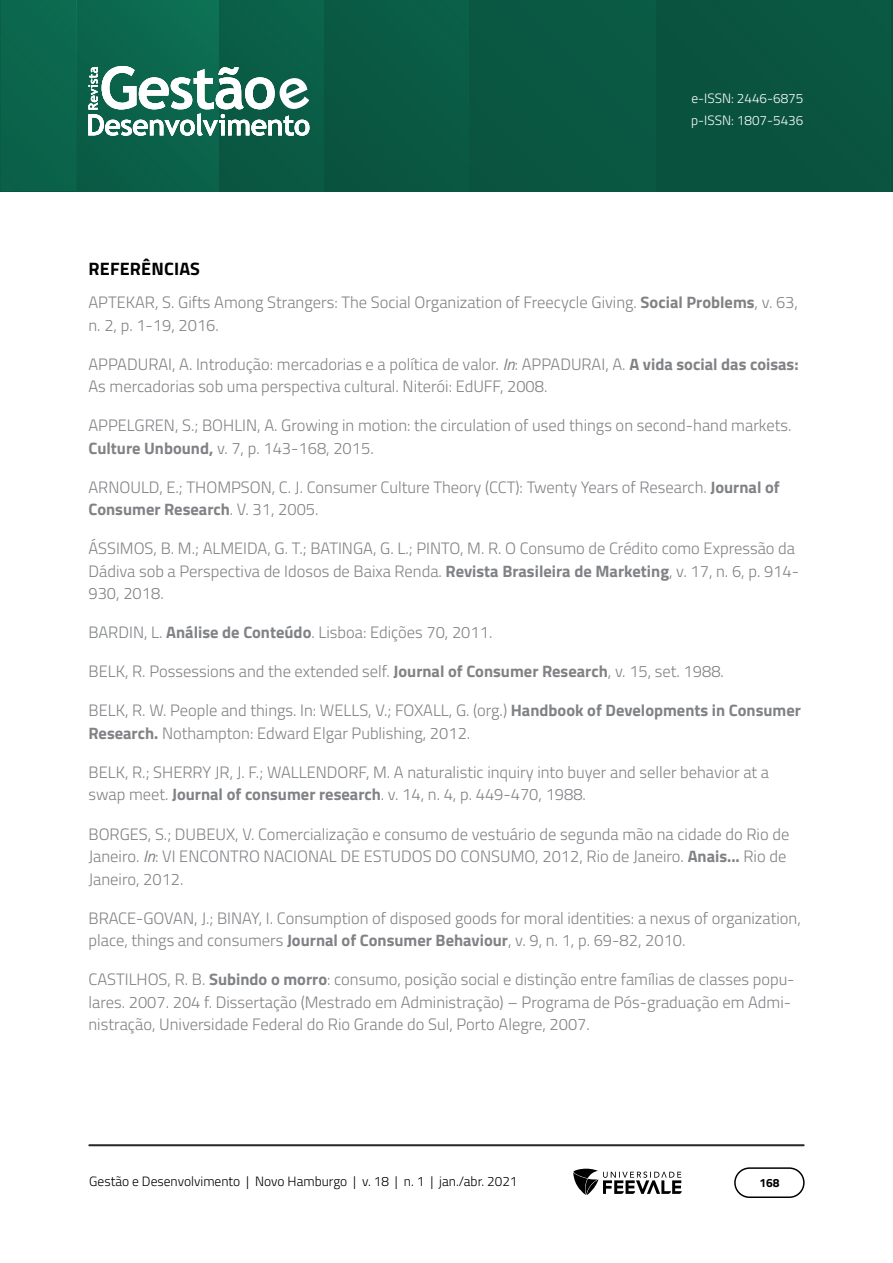
<style>
.page{position:relative;width:893px;height:1263px;background:#fff}
.page>*{position:absolute;margin:0;border:0;box-sizing:border-box;transform-origin:0 0}
.TITULO_1{font:700 18px "Titillium Web";letter-spacing:.01em;color:#000}
.Referências{font:300 16.5px/22.5px "Titillium Web";color:#808285}
.t1{font:300 13.5px "Titillium Web";color:#000}
.t2{font:300 13.5px/22.5px "Titillium Web";color:#fff}
.t3{font:700 12px "Titillium Web";color:#000}
.s1{font-weight:700}
.s2{font-weight:400;font-style:italic}
</style>
<div class="page">
<hr style="left:890px;top:0;width:3px;height:191px;background:#0a4f3b">
<img style="left:0;top:0;width:890px;height:191px">
<hr style="left:219px;top:0;width:1px;height:191px;background:#0a5a45">
<img style="left:76px;top:0;width:1px;height:191px">
<hr style="left:657px;top:0;width:1px;height:191px;background:#09533e">
<hr style="left:89px;top:1144px;width:715px;height:2px;background:#282828">
<div style="left:734px;top:1167px;width:71px;height:31px;border:2px solid #000;border-radius:15px"></div>
<svg style="left:573px;top:1169px;width:109px;height:26px"></svg>
<svg style="left:88px;top:66px;width:221px;height:70px"></svg>
<p class="t2" style="left:691px;top:86px;width:114px">e-ISSN: 2446-6875 p-ISSN: 1807-5436</p>
<p class="TITULO_1" style="left:89px;top:255px;width:113px">REFERÊNCIAS</p>
<p class="Referências" style="left:88px;top:291px;width:711px">APTEKAR, S. Gifts Among Strangers: The Social Organization of Freecycle Giving. <span class="s1">Social Problems</span>, v. 63, n. 2, p. 1-19, 2016.</p>
<p class="Referências" style="left:88px;top:352px;width:712px">APPADURAI, A. Introdução: mercadorias e a política de valor. <span class="s2">In</span>: APPADURAI, A. <span class="s1">A vida social das coisas:<br></span>As mercadorias sob uma perspectiva cultural. Niterói: EdUFF, 2008.</p>
<p class="Referências" style="left:88px;top:414px;width:704px">APPELGREN, S.; BOHLIN, A. Growing in motion: the circulation of used things on second-hand markets.<br><span class="s1">Culture Unbound,</span> v. 7, p. 143-168, 2015.</p>
<p class="Referências" style="left:88px;top:475px;width:693px">ARNOULD, E.; THOMPSON, C. J. Consumer Culture Theory (CCT): Twenty Years of Research. <span class="s1">Journal of<br>Consumer Research</span>. V. 31, 2005.</p>
<p class="Referências" style="left:88px;top:537px;width:712px">ÁSSIMOS, B. M.; ALMEIDA, G. T.; BATINGA, G. L.; PINTO, M. R. O Consumo de Crédito como Expressão da<br>Dádiva sob a Perspectiva de Idosos de Baixa Renda. <span class="s1">Revista Brasileira de Marketing</span>, v. 17, n. 6, p. 914-<br>930, 2018.</p>
<p class="Referências" style="left:88px;top:621px;width:405px">BARDIN, L. <span class="s1">Análise de Conteúdo</span>. Lisboa: Edições 70, 2011.</p>
<p class="Referências" style="left:88px;top:660px;width:637px">BELK, R. Possessions and the extended self. <span class="s1">Journal of Consumer Research</span>, v. 15, set. 1988.</p>
<p class="Referências" style="left:88px;top:699px;width:714px">BELK, R. W. People and things. In: WELLS, V.; FOXALL, G. (org.) <span class="s1">Handbook of Developments in Consumer<br>Research.</span> Nothampton: Edward Elgar Publishing, 2012.</p>
<p class="Referências" style="left:88px;top:760px;width:682px">BELK, R.; SHERRY JR, J. F.; WALLENDORF, M. A naturalistic inquiry into buyer and seller behavior at a swap meet. <span class="s1">Journal of consumer research</span>. v. 14, n. 4, p. 449-470, 1988.</p>
<p class="Referências" style="left:88px;top:822px;width:702px">BORGES, S.; DUBEUX, V. Comercialização e consumo de vestuário de segunda mão na cidade do Rio de<br>Janeiro. <span class="s2">In</span>: VI ENCONTRO NACIONAL DE ESTUDOS DO CONSUMO, 2012, Rio de Janeiro. <span class="s1">Anais...</span> Rio de<br>Janeiro, 2012.</p>
<p class="Referências" style="left:88px;top:906px;width:714px">BRACE-GOVAN, J.; BINAY, I. Consumption of disposed goods for moral identities: a nexus of organization, place, things and consumers <span class="s1">Journal of Consumer Behaviour</span>, v. 9, n. 1, p. 69-82, 2010.</p>
<p class="Referências" style="left:88px;top:967px;width:708px">CASTILHOS, R. B. <span class="s1">Subindo o morro</span>: consumo, posição social e distinção entre famílias de classes popu&shy;lares. 2007. 204 f. Dissertação (Mestrado em Administração) – Programa de Pós-graduação em Admi&shy;nistração, Universidade Federal do Rio Grande do Sul, Porto Alegre, 2007.</p>
<p class="t1" style="left:89px;top:1171px;width:430px">Gestão e Desenvolvimento | Novo Hamburgo | v. 18 | n. 1 | jan./abr. 2021</p>
<p class="t3" style="left:759px;top:1174px;width:22px">168</p>
</div>
